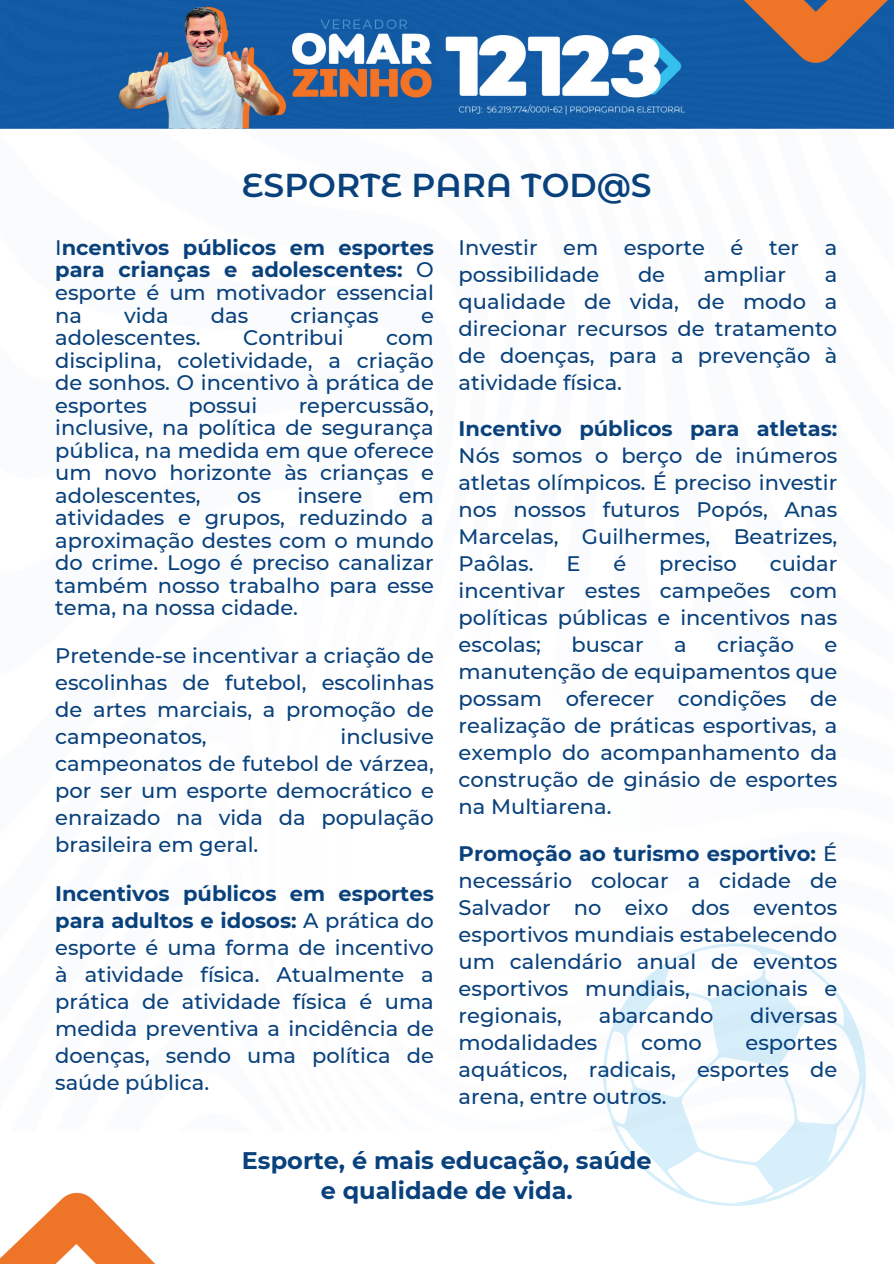
<style>
.page{position:relative;width:894px;height:1264px;background:#fff}
.page>*{position:absolute;margin:0;border:0;box-sizing:border-box;transform-origin:0 0}
.t1{font:600 33px "Montserrat Alternates";color:#09417c}
.t2{font:700 24px/30.3px "Montserrat";color:#09417c;text-align:center}
.t3{font:500 21px/27px "Montserrat";color:#09417c;text-align:justify}
.t4{font:700 21px/22.5px "Montserrat";color:#09417c;text-align:justify}
.s1{font-weight:500}
.s2{font-weight:700}
</style>
<div class="page">
<img style="left:0;top:0;width:893px;height:1263px">
<svg style="left:603px;top:943px;width:263px;height:263px"></svg>
<h1 class="t1" style="left:242px;top:162px;width:411px">ESPORTE PARA TOD@S</h1>
<p class="t4" style="left:55px;top:235px;width:380px"><span class="s1">I</span>ncentivos públicos em esportes para crianças e adolescentes: <span class="s1">O esporte é um motivador essencial na</span></p>
<p class="t3" style="left:124px;top:301px;width:46px">vida</p>
<p class="t3" style="left:211px;top:301px;width:39px">das</p>
<p class="t3" style="left:290px;top:301px;width:90px">crianças</p>
<p class="t3" style="left:421px;top:301px;width:14px">e</p>
<p class="t3" style="left:55px;top:323px;width:147px">adolescentes.</p>
<p class="t3" style="left:243px;top:323px;width:102px">Contribui</p>
<p class="t3" style="left:55px;top:325px;width:380px;line-height:22.5px;text-indent:331px">com disciplina, coletividade, a criação de sonhos. O incentivo à prática de esportes</p>
<p class="t3" style="left:188px;top:391px;width:70px">possui</p>
<p class="t3" style="left:55px;top:393px;width:380px;line-height:22.5px;text-indent:243px">repercussão, inclusive, na política de segurança pública, na medida em que oferece um novo horizonte às crianças e adolescentes,</p>
<p class="t3" style="left:237px;top:481px;width:25px">os</p>
<p class="t3" style="left:297px;top:481px;width:66px">insere</p>
<p class="t3" style="left:55px;top:483px;width:380px;line-height:22.5px;text-indent:343px">em atividades e grupos, reduzindo a aproximação destes com o mundo do crime. Logo é preciso canalizar também nosso trabalho para esse tema, na nossa cidade.</p>
<p class="t3" style="left:55px;top:641px;width:380px">Pretende-se incentivar a criação de escolinhas de futebol, escolinhas de artes marciais, a promoção de campeonatos,</p>
<p class="t3" style="left:55px;top:722px;width:380px;text-indent:285px">inclusive campeonatos de futebol de várzea, por ser um esporte democrático e enraizado na vida da população brasileira em geral.</p>
<p class="t3" style="left:55px;top:878px;width:380px"><span class="s2">Incentivos públicos em esportes para adultos e idosos:</span> A prática do esporte é uma forma de incentivo à atividade física. Atualmente a prática de atividade física é uma medida preventiva a incidência de doenças, sendo uma política de saúde pública.</p>
<p class="t3" style="left:458px;top:233px;width:380px">Investir em esporte é ter a possibilidade</p>
<p class="t3" style="left:637px;top:260px;width:29px">de</p>
<p class="t3" style="left:703px;top:260px;width:83px">ampliar</p>
<p class="t3" style="left:458px;top:260px;width:380px;text-indent:366px">a qualidade de vida, de modo a direcionar recursos de tratamento de doenças, para a prevenção à atividade física.</p>
<p class="t4" style="left:458px;top:416px;width:380px">Incentivo públicos para atletas:</p>
<p class="t3" style="left:458px;top:441px;width:380px">Nós somos o berço de inúmeros atletas olímpicos. É preciso investir nos nossos futuros Popós, Anas Marcelas, Guilhermes, Beatrizes, Paôlas.</p>
<p class="t3" style="left:458px;top:549px;width:380px;text-indent:311px">cuidar incentivar estes campeões com políticas públicas e incentivos nas escolas;</p>
<p class="t3" style="left:566px;top:549px;width:16px">E</p>
<p class="t3" style="left:613px;top:549px;width:14px">é</p>
<p class="t3" style="left:659px;top:549px;width:79px">preciso</p>
<p class="t3" style="left:571px;top:630px;width:74px">buscar</p>
<p class="t3" style="left:674px;top:630px;width:14px">a</p>
<p class="t3" style="left:717px;top:630px;width:78px">criação</p>
<p class="t3" style="left:458px;top:630px;width:380px;text-indent:366px">e manutenção de equipamentos que possam oferecer condições de realização de práticas esportivas, a exemplo do acompanhamento da construção de ginásio de esportes na Multiarena.</p>
<p class="t3" style="left:458px;top:838px;width:380px"><span class="s2">Promoção ao turismo esportivo:</span> É necessário colocar a cidade de Salvador no eixo dos eventos esportivos mundiais estabelecendo um calendário anual de eventos esportivos mundiais, nacionais e regionais,</p>
<p class="t3" style="left:598px;top:1000px;width:116px">abarcando</p>
<p class="t3" style="left:750px;top:1000px;width:88px">diversas</p>
<p class="t3" style="left:458px;top:1027px;width:140px">modalidades</p>
<p class="t3" style="left:641px;top:1027px;width:62px">como</p>
<p class="t3" style="left:458px;top:1027px;width:380px;text-indent:287px">esportes aquáticos, radicais, esportes de arena, entre outros.</p>
<p class="t2" style="left:242px;top:1144px;width:411px">Esporte, é mais educação, saúde e qualidade de vida.</p>
</div>
